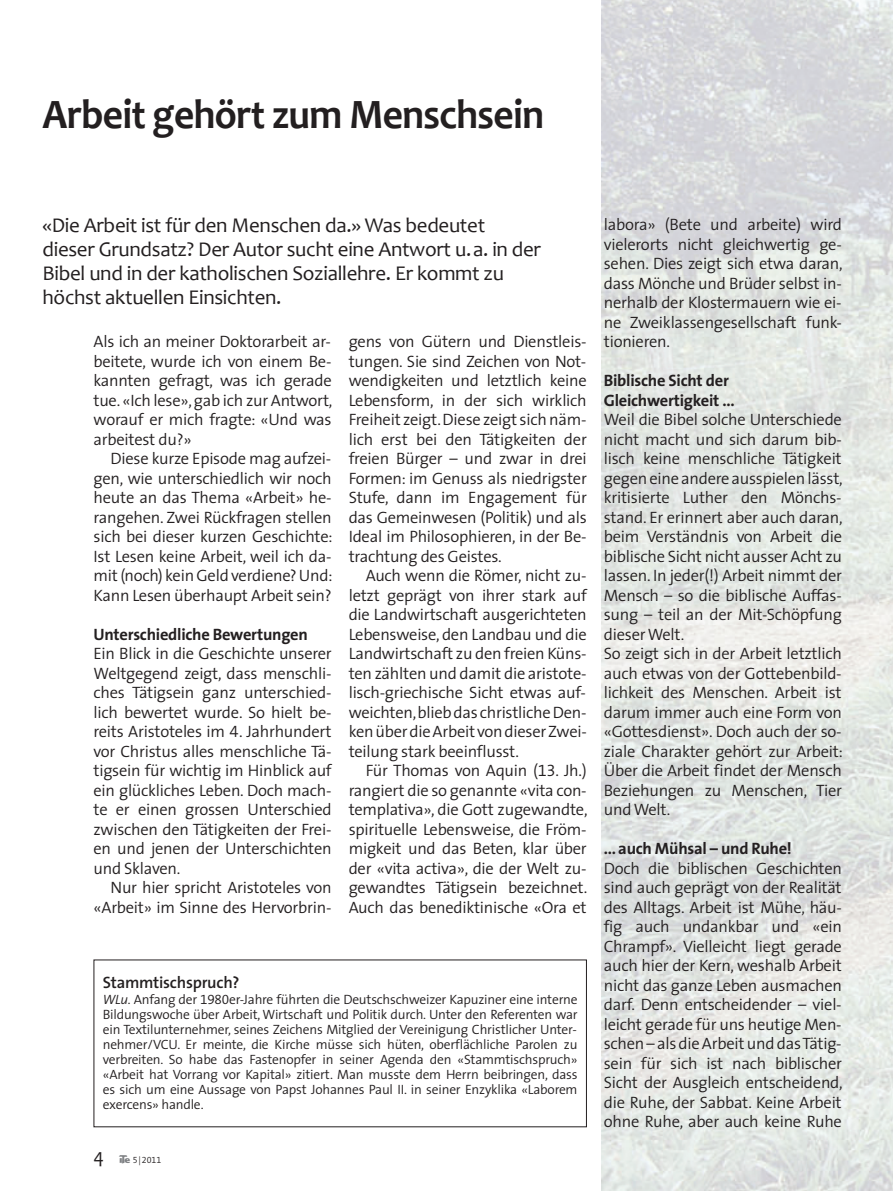
<style>
.page{position:relative;width:893px;height:1191px;background:#fff}
.page>*{position:absolute;margin:0;border:0;box-sizing:border-box;transform-origin:0 0}
.t1{font:700 42px "Candara";letter-spacing:-.015em;color:#231f20;scale:.94 1}
.t2{font:21px/24px "Candara";letter-spacing:-.015em;color:#231f20}
.t3{font:21px "Candara";letter-spacing:-.015em;color:#231f20;scale:.94 1}
.t4{font:300 16.5px/19.5px "The Sans SN";letter-spacing:-.015em;color:#231f20;text-align:justify}
.t5{font:700 16.5px/19.5px "The Sans SN";letter-spacing:-.015em;color:#231f20}
.t6{font:600 16.5px "The Sans SN";letter-spacing:-.015em;color:#231f20}
.t7{font:300 13.5px/15px "The Sans SN";letter-spacing:-.015em;color:#231f20;text-align:justify}
.t8{font:300 9px "The Sans SN";color:#231f20}
.s1{font-style:italic}
.s2{font-family:"Ite Font";font-weight:400;color:#808285}
</style>
<div class="page">
<img style="left:602px;top:0;width:291px;height:1191px">
<h1 class="t1" style="left:43px;top:88px;width:535px">Arbeit gehört zum Menschsein</h1>
<p class="t2" style="left:43px;top:213px;width:500px">«Die Arbeit ist für den Menschen da.» Was bedeutet dieser Grundsatz? Der Autor sucht eine Antwort u.a. in der Bibel und in der katholischen Soziallehre. Er kommt zu höchst aktuellen Einsichten.</p>
<p class="t4" style="left:94px;top:333px;width:240px">Als ich an meiner Doktorarbeit ar&shy;beitete, wurde ich von einem Be&shy;kannten gefragt, was ich gerade tue. «Ich lese», gab ich zur Antwort, worauf er mich fragte: «Und was arbeitest du?»</p>
<p class="t4" style="left:94px;top:450px;width:240px;text-indent:17px">Diese kurze Episode mag aufzei&shy;gen, wie unterschiedlich wir noch heute an das Thema «Arbeit» he&shy;rangehen. Zwei Rückfragen stellen sich bei dieser kurzen Geschichte:<br>Ist Lesen keine Arbeit, weil ich da&shy;mit (noch) kein Geld verdiene? Und:<br>Kann Lesen überhaupt Arbeit sein?</p>
<p class="t5" style="left:94px;top:626px;width:216px">Unterschiedliche Bewertungen</p>
<p class="t4" style="left:94px;top:645px;width:240px">Ein Blick in die Geschichte unserer Weltgegend zeigt, dass menschli&shy;ches Tätigsein ganz unterschied&shy;lich bewertet wurde. So hielt be&shy;reits Aristoteles im 4. Jahrhundert vor Christus alles menschliche Tä&shy;tigsein für wichtig im Hinblick auf ein glückliches Leben. Doch mach&shy;te er einen grossen Unterschied zwischen den Tätigkeiten der Frei&shy;en und jenen der Unterschichten und Sklaven.</p>
<p class="t4" style="left:94px;top:879px;width:240px;text-align:right">Nur hier spricht Aristoteles von «Arbeit» im Sinne des Hervorbrin-</p>
<p class="t4" style="left:349px;top:333px;width:240px">gens von Gütern und Dienstleis&shy;tungen. Sie sind Zeichen von Not&shy;wendigkeiten und letztlich keine Lebensform, in der sich wirklich Freiheit zeigt. Diese zeigt sich näm&shy;lich erst bei den Tätigkeiten der freien Bürger – und zwar in drei Formen: im Genuss als niedrigster Stufe, dann im Engagement für das Gemeinwesen (Politik) und als Ideal im Philosophieren, in der Be&shy;trachtung des Geistes.</p>
<p class="t4" style="left:349px;top:567px;width:240px;text-indent:17px">Auch wenn die Römer, nicht zu&shy;letzt geprägt von ihrer stark auf die Landwirtschaft ausgerichteten Lebensweise, den Landbau und die Landwirtschaft zu den freien Küns&shy;ten zählten und damit die aristote&shy;lisch-griechische Sicht etwas auf&shy;weichten, blieb das christliche Den&shy;ken über die Arbeit von dieser Zwei&shy;teilung stark beeinflusst.</p>
<p class="t4" style="left:349px;top:762px;width:240px;text-indent:17px">Für Thomas von Aquin (13. Jh.) rangiert die so genannte «vita con&shy;templativa», die Gott zugewandte, spirituelle Lebensweise, die Fröm&shy;migkeit und das Beten, klar über der «vita activa», die der Welt zu - gewandtes Tätigsein bezeichnet.<br>Auch das benediktinische «Ora et</p>
<p class="t6" style="left:103px;top:975px;width:138px">Stammtischspruch?</p>
<p class="t7" style="left:103px;top:993px;width:476px"><span class="s1">WLu.</span> Anfang der 1980er-Jahre führten die Deutschschweizer Kapuziner eine interne Bildungswoche über Arbeit, Wirtschaft und Politik durch. Unter den Referenten war ein Textilunternehmer, seines Zeichens Mitglied der Vereinigung Christlicher Unter&shy;nehmer/VCU. Er meinte, die Kirche müsse sich hüten, oberflächliche Parolen zu verbreiten. So habe das Fastenopfer in seiner Agenda den «Stammtischspruch» «Arbeit hat Vorrang vor Kapital» zitiert. Man musste dem Herrn beibringen, dass es sich um eine Aussage von Papst Johannes Paul II. in seiner Enzyklika «Laborem exercens» handle.</p>
<p class="t3" style="left:94px;top:1143px;width:13px">4</p>
<p class="t8" style="left:119px;top:1156px;width:44px"><span class="s2">a</span> 5|2011</p>
<p class="t4" style="left:604px;top:216px;width:240px">labora» (Bete und arbeite) wird vielerorts nicht gleichwertig ge - sehen. Dies zeigt sich etwa daran, dass Mönche und Brüder selbst in&shy;nerhalb der Klostermauern wie ei&shy;ne Zweiklassengesellschaft funk&shy;tionieren.</p>
<p class="t5" style="left:604px;top:372px;width:133px">Biblische Sicht der<br>Gleichwertigkeit ...</p>
<p class="t4" style="left:604px;top:411px;width:240px;text-align:left">Weil die Bibel solche Unterschiede nicht macht und sich darum bib&shy;lisch keine menschliche Tätigkeit gegen eine andere ausspielen lässt, kritisierte Luther den Mönchs&shy;stand. Er erinnert aber auch daran, beim Verständnis von Arbeit die biblische Sicht nicht ausser Acht zu lassen. In jeder(!) Arbeit nimmt der<br>Mensch – so die biblische Auffas&shy;sung – teil an der Mit-Schöpfung dieser Welt.<br>So zeigt sich in der Arbeit letztlich auch etwas von der Gottebenbild&shy;lichkeit des Menschen. Arbeit ist darum immer auch eine Form von «Gottesdienst». Doch auch der so&shy;ziale Charakter gehört zur Arbeit:<br>Über die Arbeit findet der Mensch<br>Beziehungen zu Menschen, Tier und Welt.</p>
<p class="t5" style="left:604px;top:840px;width:190px">... auch Mühsal – und Ruhe!</p>
<p class="t4" style="left:604px;top:860px;width:240px">Doch die biblischen Geschichten sind auch geprägt von der Realität des Alltags. Arbeit ist Mühe, häu&shy;fig auch undankbar und «ein Chrampf». Vielleicht liegt gerade auch hier der Kern, weshalb Arbeit nicht das ganze Leben ausmachen darf. Denn entscheidender – viel&shy;leicht gerade für uns heutige Men&shy;schen – als die Arbeit und das Tätig&shy;sein für sich ist nach biblischer Sicht der Ausgleich entscheidend, die Ruhe, der Sabbat. Keine Arbeit ohne Ruhe, aber auch keine Ruhe</p>
</div>
